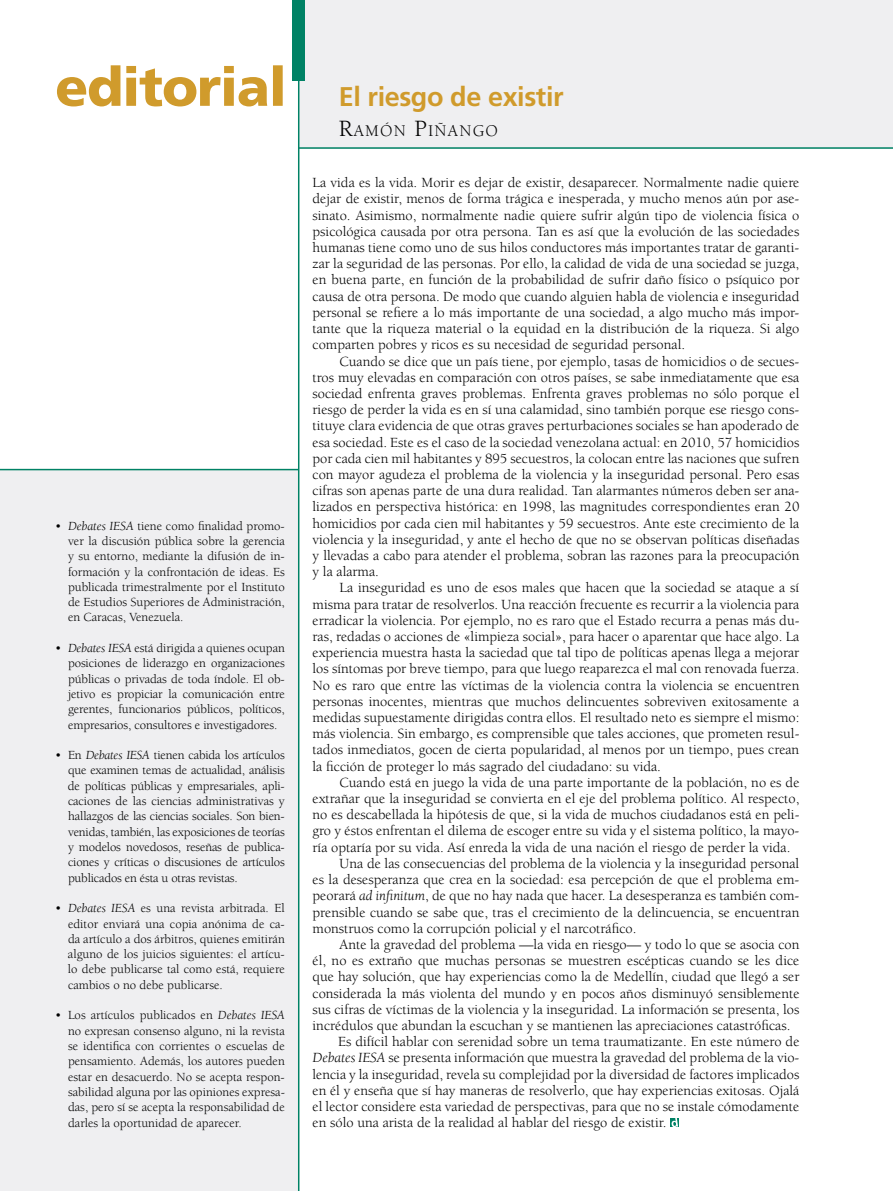
<style>
.page{position:relative;width:893px;height:1191px;background:#fff}
.page>*{position:absolute;margin:0;border:0;box-sizing:border-box;transform-origin:0 0}
.t1{font:700 27px "Frutiger";letter-spacing:-.015em;color:#d09b2c}
.t2{font:16.8px "Berkeley";letter-spacing:.07em;color:#000}
.t3{font:14.4px/16.2px "Berkeley";color:#000;text-align:justify}
.t4{font:12.75px/15.3px "Berkeley";color:#000;text-align:justify}
.t5{font:italic 12.75px "Berkeley";letter-spacing:-.005em;color:#000}
.s1{font-style:normal}
.s2{font-style:italic}
.s3{font-size:24px}
</style>
<div class="page">
<div style="left:299px;top:0;width:594px;height:149px;background:#efeff1"></div>
<div style="left:670px;top:1118px;width:9px;height:8px;background:#008265"></div>
<svg style="left:671px;top:1118px;width:7px;height:9px"></svg>
<div style="left:0;top:469px;width:298px;height:722px;background:#efeff1"></div>
<hr style="left:0;top:469px;width:299px;height:1px;background:#008265">
<hr style="left:298px;top:0;width:1px;height:1191px;background:#008265">
<div style="left:292px;top:0;width:13px;height:81px;background:#008265"></div>
<svg style="left:57px;top:65px;width:226px;height:41px"></svg>
<hr style="left:298px;top:147px;width:595px;height:2px;background:#008265">
<p class="t4" style="left:68px;top:518px;width:218px;text-indent:69px">tiene como finalidad promo&shy;ver la discusión pública sobre la gerencia y su entorno, mediante la difusión de in&shy;formación y la confrontación de ideas. Es publicada trimestralmente por el Instituto de Estudios Superiores de Administración, en Caracas, Venezuela.</p>
<p class="t5" style="left:55px;top:641px;width:63px"><span class="s1">•</span> Debates Ie-sa</p>
<p class="t5" style="left:55px;top:519px;width:64px"><span class="s1">•</span> Debates Ie-sa</p>
<p class="t4" style="left:68px;top:640px;width:218px;text-indent:67px">está dirigida a quienes ocupan posiciones de liderazgo en organizaciones públicas o privadas de toda índole. El ob&shy;jetivo es propiciar la comunicación entre gerentes, funcionarios públicos, políticos, empresarios, consultores e investigadores.</p>
<p class="t5" style="left:55px;top:748px;width:81px"><span class="s1">• En</span> Debates Ie-sa</p>
<p class="t4" style="left:68px;top:748px;width:218px;text-indent:86px">tienen cabida los artículos que examinen temas de actualidad, análisis de políticas públicas y empresariales, apli&shy;caciones de las ciencias administrativas y hallazgos de las ciencias sociales. Son bien&shy;venidas, también, las exposiciones de teorías y modelos novedosos, reseñas de publica&shy;ciones y críticas o discusiones de artículos publicados en ésta u otras revistas.</p>
<p class="t5" style="left:55px;top:901px;width:66px"><span class="s1">•</span> Debates Ie-sa</p>
<p class="t4" style="left:68px;top:901px;width:218px;text-indent:73px">es una revista arbitrada. El editor enviará una copia anónima de ca&shy;da artículo a dos árbitros, quienes emitirán alguno de los juicios siguientes: el artícu&shy;lo debe publicarse tal como está, requiere cambios o no debe publicarse.</p>
<p class="t4" style="left:68px;top:1008px;width:218px;text-align:left;text-indent:-13px">• Los artículos publicados en <span class="s2">Debates Ie-sa </span>no expresan consenso alguno, ni la revista se identifica con corrientes o escuelas de pensamiento. Además, los autores pueden estar en desacuerdo. No se acepta respon&shy;sabilidad alguna por las opiniones expresa&shy;das, pero sí se acepta la responsabilidad de darles la oportunidad de aparecer.</p>
<h1 class="t1" style="left:339px;top:80px;width:226px">El riesgo de existir</h1>
<p class="t2" style="left:339px;top:122px;width:161px"><span class="s3">R</span>AMÓN <span class="s3">P</span>IÑANGO</p>
<p class="t3" style="left:313px;top:175px;width:488px">La vida es la vida. Morir es dejar de existir, desaparecer. Normalmente nadie quiere dejar de existir, menos de forma trágica e inesperada, y mucho menos aún por ase&shy;sinato. Asimismo, normalmente nadie quiere sufrir algún tipo de violencia física o psicológica causada por otra persona. Tan es así que la evolución de las sociedades humanas tiene como uno de sus hilos conductores más importantes tratar de garanti&shy;zar la seguridad de las personas. Por ello, la calidad de vida de una sociedad se juzga, en buena parte, en función de la probabilidad de sufrir daño físico o psíquico por causa de otra persona. De modo que cuando alguien habla de violencia e inseguridad personal se refiere a lo más importante de una sociedad, a algo mucho más impor&shy;tante que la riqueza material o la equidad en la distribución de la riqueza. Si algo comparten pobres y ricos es su necesidad de seguridad personal.</p>
<p class="t3" style="left:313px;top:353px;width:488px;text-indent:27px">Cuando se dice que un país tiene, por ejemplo, tasas de homicidios o de secues&shy;tros muy elevadas en comparación con otros países, se sabe inmediatamente que esa sociedad enfrenta graves problemas. Enfrenta graves problemas no sólo porque el riesgo de perder la vida es en sí una calamidad, sino también porque ese riesgo cons&shy;tituye clara evidencia de que otras graves perturbaciones sociales se han apoderado de esa sociedad. Este es el caso de la sociedad venezolana actual: en 2010, 57 homicidios por cada cien mil habitantes y 895 secuestros, la colocan entre las naciones que sufren con mayor agudeza el problema de la violencia y la inseguridad personal. Pero esas cifras son apenas parte de una dura realidad. Tan alarmantes números deben ser ana&shy;lizados en perspectiva histórica: en 1998, las magnitudes correspondientes eran 20 homicidios por cada cien mil habitantes y 59 secuestros. Ante este crecimiento de la violencia y la inseguridad, y ante el hecho de que no se observan políticas diseñadas y llevadas a cabo para atender el problema, sobran las razones para la preocupación y la alarma.</p>
<p class="t3" style="left:313px;top:580px;width:488px;text-indent:27px">La inseguridad es uno de esos males que hacen que la sociedad se ataque a sí misma para tratar de resolverlos. Una reacción frecuente es recurrir a la violencia para erradicar la violencia. Por ejemplo, no es raro que el Estado recurra a penas más du&shy;ras, redadas o acciones de «limpieza social», para hacer o aparentar que hace algo. La experiencia muestra hasta la saciedad que tal tipo de políticas apenas llega a mejorar los síntomas por breve tiempo, para que luego reaparezca el mal con renovada fuerza.<br>No es raro que entre las víctimas de la violencia contra la violencia se encuentren personas inocentes, mientras que muchos delincuentes sobreviven exitosamente a medidas supuestamente dirigidas contra ellos. El resultado neto es siempre el mismo: más violencia. Sin embargo, es comprensible que tales acciones, que prometen resul&shy;tados inmediatos, gocen de cierta popularidad, al menos por un tiempo, pues crean la ficción de proteger lo más sagrado del ciudadano: su vida.</p>
<p class="t3" style="left:340px;top:774px;width:461px">Cuando está en juego la vida de una parte importante de la población, no es de</p>
<p class="t3" style="left:313px;top:790px;width:488px">extrañar que la inseguridad se convierta en el eje del problema político. Al respecto,</p>
<p class="t3" style="left:313px;top:807px;width:488px">no es descabellada la hipótesis de que, si la vida de muchos ciudadanos está en peli-</p>
<p class="t3" style="left:313px;top:823px;width:488px">gro y éstos enfrentan el dilema de escoger entre su vida y el sistema político, la mayo-</p>
<p class="t3" style="left:313px;top:839px;width:479px">ría optaría por su vida. Así enreda la vida de una nación el riesgo de perder la vida.</p>
<p class="t3" style="left:340px;top:855px;width:461px">Una de las consecuencias del problema de la violencia y la inseguridad personal</p>
<p class="t3" style="left:313px;top:871px;width:488px">es la desesperanza que crea en la sociedad: esa percepción de que el problema em-</p>
<p class="t3" style="left:313px;top:888px;width:488px">peorará <span class="s2">ad infinitum</span>, de que no hay nada que hacer. La desesperanza es también com-</p>
<p class="t3" style="left:313px;top:904px;width:488px">prensible cuando se sabe que, tras el crecimiento de la delincuencia, se encuentran</p>
<p class="t3" style="left:313px;top:920px;width:325px">monstruos como la corrupción policial y el narcotráfico.</p>
<p class="t3" style="left:340px;top:936px;width:461px">Ante la gravedad del problema —la vida en riesgo— y todo lo que se asocia con</p>
<p class="t3" style="left:313px;top:952px;width:488px">él, no es extraño que muchas personas se muestren escépticas cuando se les dice</p>
<p class="t3" style="left:313px;top:969px;width:488px">que hay solución, que hay experiencias como la de Medellín, ciudad que llegó a ser</p>
<p class="t3" style="left:313px;top:985px;width:488px">considerada la más violenta del mundo y en pocos años disminuyó sensiblemente</p>
<p class="t3" style="left:313px;top:1001px;width:488px">sus cifras de víctimas de la violencia y la inseguridad. La información se presenta, los</p>
<p class="t3" style="left:313px;top:1017px;width:479px">incrédulos que abundan la escuchan y se mantienen las apreciaciones catastróficas.</p>
<p class="t3" style="left:338px;top:1033px;width:463px">Es difícil hablar con serenidad sobre un tema traumatizante. En este número de</p>
<p class="t3" style="left:313px;top:1050px;width:488px"><span class="s2">Debates IESA</span> se presenta información que muestra la gravedad del problema de la vio-</p>
<p class="t3" style="left:313px;top:1066px;width:488px">lencia y la inseguridad, revela su complejidad por la diversidad de factores implicados</p>
<p class="t3" style="left:313px;top:1082px;width:488px">en él y enseña que sí hay maneras de resolverlo, que hay experiencias exitosas. Ojalá</p>
<p class="t3" style="left:313px;top:1098px;width:488px">el lector considere esta variedad de perspectivas, para que no se instale cómodamente</p>
<p class="t3" style="left:313px;top:1114px;width:356px">en sólo una arista de la realidad al hablar del riesgo de existir.</p>
</div>
